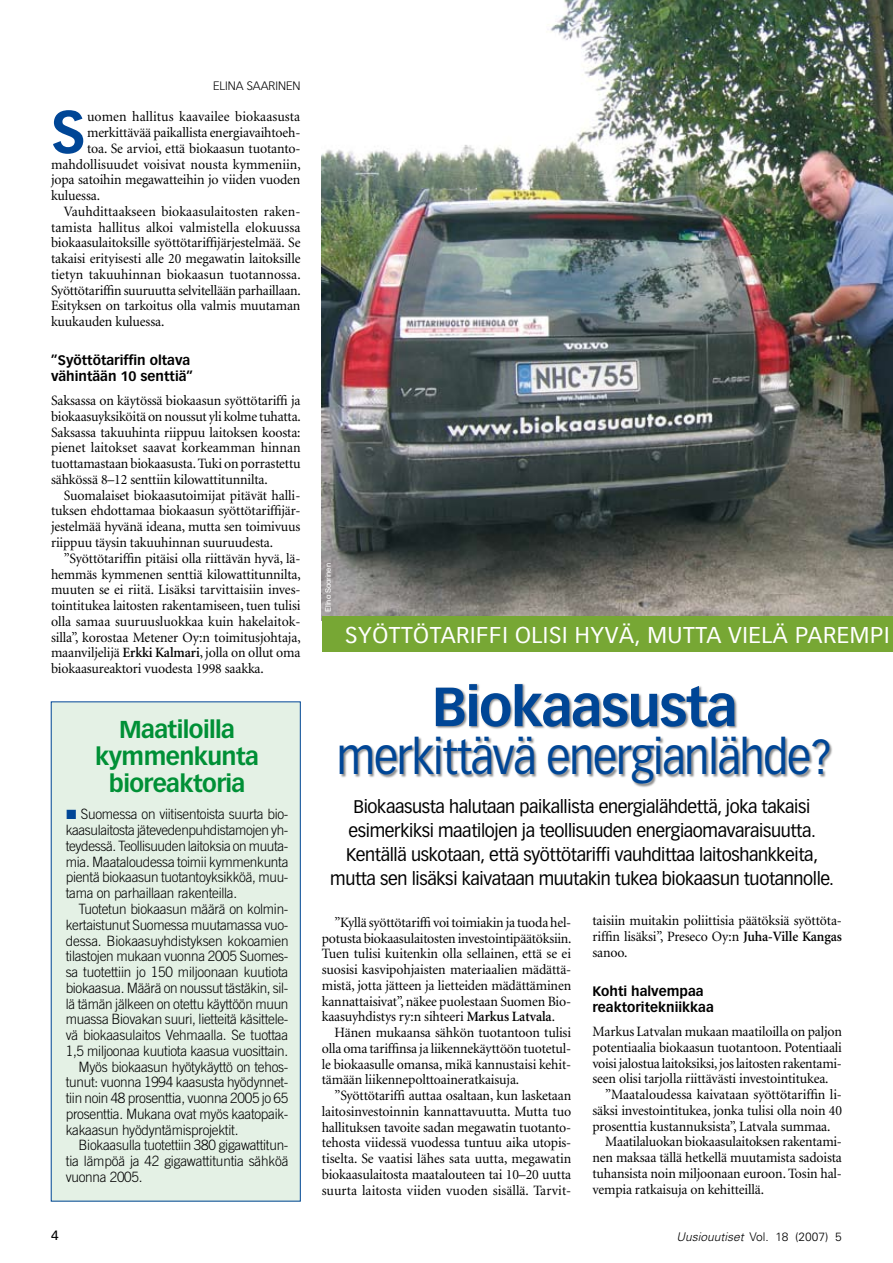
<style>
.page{position:relative;width:893px;height:1263px;background:#fff}
.page>*{position:absolute;margin:0;border:0;box-sizing:border-box;transform-origin:0 0}
.t1{font:700 58.5px "Vectora LH";color:#004696}
.t2{font:700 54px "Vectora LH";letter-spacing:-.025em;color:#004696}
.t3{font:48px "Vectora LH";letter-spacing:-.025em;color:#004696;scale:.9 1}
.t4{font:700 24px/27px "Vectora LH";letter-spacing:-.025em;color:#009036;text-align:center}
.t5{font:22.5px "Vectora LH";letter-spacing:.025em;color:#fff}
.t6{font:18px/24px "Vectora LH";letter-spacing:-.02em;color:#000;text-align:center}
.t7{font:14.25px/15.8px "Minion";letter-spacing:-.01em;color:#000;text-align:justify}
.t8{font:300 14.25px/15.8px "Trade Gothic";letter-spacing:-.02em;color:#000;text-align:justify;scale:.95 1}
.t9{font:14.25px "Minion";letter-spacing:.01em;color:#000}
.t10{font:700 13.5px/15.8px "Vectora LH";color:#000}
.t11{font:300 12px "Univers";color:#000}
.t12{font:300 12px "Vectora LH";color:#000}
.t13{font:7.5px "Helvetica Textbook";color:#fff}
.s1{font-weight:600}
.s2{font-family:"European Pi Three";font-weight:400;font-size:13.5px;color:#004696}
.s3{font-style:italic}
</style>
<div class="page">
<img style="left:322px;top:0;width:571px;height:616px">
<div style="left:51px;top:702px;width:249px;height:499px;background:#e4f1e5"></div>
<div style="left:322px;top:616px;width:571px;height:36px;background:#77a734"></div>
<div style="left:339px;top:683px;width:495px;height:105px;background:#000;opacity:.45"></div>
<p class="t12" style="left:213px;top:79px;width:89px">ELINA SAARINEN</p>
<h1 class="t1" style="left:51px;top:97px;width:36px">S</h1>
<p class="t7" style="left:87px;top:109px;width:215px">uomen hallitus kaavailee biokaasusta</p>
<p class="t7" style="left:87px;top:125px;width:215px">merkittävää paikallista energiavaihtoeh-</p>
<p class="t7" style="left:87px;top:141px;width:215px">toa. Se arvioi, että biokaasun tuotanto-</p>
<p class="t7" style="left:51px;top:157px;width:251px">mahdollisuudet voisivat nousta kymmeniin,</p>
<p class="t7" style="left:51px;top:172px;width:251px">jopa satoihin megawatteihin jo viiden vuoden</p>
<p class="t7" style="left:51px;top:188px;width:50px">kuluessa.</p>
<p class="t7" style="left:64px;top:204px;width:238px">Vauhdittaakseen biokaasulaitosten raken-</p>
<p class="t9" style="left:51px;top:220px;width:251px">tamista hallitus alkoi valmistella elokuussa</p>
<p class="t7" style="left:51px;top:235px;width:251px">biokaasulaitoksille syöttötariffijärjestelmää. Se</p>
<p class="t7" style="left:51px;top:251px;width:251px">takaisi erityisesti alle 20 megawatin laitoksille</p>
<p class="t7" style="left:51px;top:267px;width:251px">tietyn takuuhinnan biokaasun tuotannossa.</p>
<p class="t7" style="left:51px;top:283px;width:251px">Syöttötariffin suuruutta selvitellään parhaillaan.</p>
<p class="t7" style="left:51px;top:298px;width:251px">Esityksen on tarkoitus olla valmis muutaman</p>
<p class="t7" style="left:51px;top:314px;width:115px">kuukauden kuluessa.</p>
<p class="t10" style="left:51px;top:352px;width:144px">”Syöttötariffin oltava vähintään 10 senttiä”</p>
<p class="t7" style="left:51px;top:393px;width:251px">Saksassa on käytössä biokaasun syöttötariffi ja biokaasuyksiköitä on noussut yli kolme tuhatta.<br>Saksassa takuuhinta riippuu laitoksen koosta: pienet laitokset saavat korkeamman hinnan tuottamastaan biokaasusta. Tuki on porrastettu sähkössä 8–12 senttiin kilowattitunnilta.</p>
<p class="t7" style="left:51px;top:488px;width:251px;text-indent:13px">Suomalaiset biokaasutoimijat pitävät halli&shy;tuksen ehdottamaa biokaasun syöttötariffijär&shy;jestelmää hyvänä ideana, mutta sen toimivuus riippuu täysin takuuhinnan suuruudesta.</p>
<p class="t7" style="left:51px;top:551px;width:251px;text-indent:13px">”Syöttötariffin pitäisi olla riittävän hyvä, lä&shy;hemmäs kymmenen senttiä kilowattitunnilta, muuten se ei riitä. Lisäksi tarvittaisiin inves&shy;tointitukea laitosten rakentamiseen, tuen tulisi olla samaa suuruusluokkaa kuin hakelaitok&shy;silla”, korostaa Metener Oy:n toimitusjohtaja, maanviljelijä <span class="s1">Erkki Kalmari</span>, jolla on ollut oma biokaasureaktori vuodesta 1998 saakka.</p>
<h3 class="t4" style="left:95px;top:716px;width:165px">Maatiloilla kymmenkunta bioreaktoria</h3>
<p class="t8" style="left:66px;top:806px;width:236px"><span class="s2">l</span> Suomessa on viitisentoista suurta bio&shy;kaasulaitosta jätevedenpuhdistamojen yh&shy;teydessä. Teollisuuden laitoksia on muuta&shy;mia. Maataloudessa toimii kymmenkunta pientä biokaasun tuotantoyksikköä, muu&shy;tama on parhaillaan rakenteilla.</p>
<p class="t8" style="left:79px;top:901px;width:222px">Tuotetun biokaasun määrä on kolmin-</p>
<p class="t8" style="left:66px;top:917px;width:236px">kertaistunut Suomessa muutamassa vuo-</p>
<p class="t8" style="left:66px;top:932px;width:236px">dessa. Biokaasuyhdistyksen kokoamien</p>
<p class="t8" style="left:66px;top:948px;width:236px">tilastojen mukaan vuonna 2005 Suomes-</p>
<p class="t8" style="left:66px;top:964px;width:236px">sa tuotettiin jo 150 miljoonaan kuutiota</p>
<p class="t8" style="left:66px;top:980px;width:236px">biokaasua. Määrä on noussut tästäkin, sil-</p>
<p class="t8" style="left:66px;top:995px;width:236px">lä tämän jälkeen on otettu käyttöön muun</p>
<p class="t8" style="left:66px;top:1011px;width:236px">muassa Biovakan suuri, lietteitä käsittele-</p>
<p class="t8" style="left:66px;top:1027px;width:236px">vä biokaasulaitos Vehmaalla. Se tuottaa</p>
<p class="t8" style="left:66px;top:1043px;width:236px">1,5 miljoonaa kuutiota kaasua vuosittain.</p>
<p class="t8" style="left:79px;top:1058px;width:222px">Myös biokaasun hyötykäyttö on tehos-</p>
<p class="t8" style="left:66px;top:1074px;width:236px">tunut: vuonna 1994 kaasusta hyödynnet-</p>
<p class="t8" style="left:66px;top:1090px;width:236px">tiin noin 48 prosenttia, vuonna 2005 jo 65</p>
<p class="t8" style="left:66px;top:1106px;width:236px">prosenttia. Mukana ovat myös kaatopaik-</p>
<p class="t8" style="left:66px;top:1121px;width:183px">kakaasun hyödyntämisprojektit.</p>
<p class="t8" style="left:79px;top:1137px;width:222px">Biokaasulla tuotettiin 380 gigawattitun-</p>
<p class="t8" style="left:66px;top:1153px;width:236px">tia lämpöä ja 42 gigawattituntia sähköä</p>
<p class="t8" style="left:66px;top:1169px;width:82px">vuonna 2005.</p>
<p class="t13" style="left:324px;top:612px;width:50px;rotate:-90deg">Elina Saarinen</p>
<h3 class="t5" style="left:345px;top:622px;width:546px">Syöttötariffi olisi hyvä, mutta vielä parempi</h3>
<h2 class="t2" style="left:432px;top:674px;width:307px">Biokaasusta</h2>
<h3 class="t3" style="left:337px;top:729px;width:552px">merkittävä energianlähde?</h3>
<p class="t6" style="left:330px;top:795px;width:505px">Biokaasusta halutaan paikallista energialähdettä, joka takaisi esimerkiksi maatilojen ja teollisuuden energiaomavaraisuutta.<br>Kentällä uskotaan, että syöttötariffi vauhdittaa laitoshankkeita, mutta sen lisäksi kaivataan muutakin tukea biokaasun tuotannolle.</p>
<p class="t7" style="left:322px;top:915px;width:251px;text-indent:13px">”Kyllä syöttötariffi voi toimiakin ja tuoda hel&shy;potusta biokaasulaitosten investointipäätöksiin.<br>Tuen tulisi kuitenkin olla sellainen, että se ei suosisi kasvipohjaisten materiaalien mädättä&shy;mistä, jotta jätteen ja lietteiden mädättäminen kannattaisivat”, näkee puolestaan Suomen Bio&shy;kaasuyhdistys ry:n sihteeri <span class="s1">Markus Latvala</span>.</p>
<p class="t7" style="left:322px;top:1025px;width:251px;text-indent:13px">Hänen mukaansa sähkön tuotantoon tulisi olla oma tariffinsa ja liikennekäyttöön tuotetul&shy;le biokaasulle omansa, mikä kannustaisi kehit&shy;tämään liikennepolttoaineratkaisuja.</p>
<p class="t7" style="left:322px;top:1088px;width:251px;text-indent:13px">”Syöttötariffi auttaa osaltaan, kun lasketaan laitosinvestoinnin kannattavuutta. Mutta tuo hallituksen tavoite sadan megawatin tuotanto&shy;tehosta viidessä vuodessa tuntuu aika utopis&shy;tiselta. Se vaatisi lähes sata uutta, megawatin biokaasulaitosta maatalouteen tai 10–20 uutta suurta laitosta viiden vuoden sisällä. Tarvit-</p>
<p class="t7" style="left:592px;top:913px;width:251px">taisiin muitakin poliittisia päätöksiä syöttöta&shy;riffin lisäksi”, Preseco Oy:n <span class="s1">Juha-Ville Kangas </span>sanoo.</p>
<p class="t10" style="left:592px;top:983px;width:123px">Kohti halvempaa reaktoritekniikkaa</p>
<p class="t7" style="left:592px;top:1024px;width:251px">Markus Latvalan mukaan maatiloilla on paljon</p>
<p class="t7" style="left:592px;top:1040px;width:251px">potentiaalia biokaasun tuotantoon. Potentiaali</p>
<p class="t7" style="left:592px;top:1056px;width:251px">voisi jalostua laitoksiksi, jos laitosten rakentami-</p>
<p class="t7" style="left:592px;top:1071px;width:238px">seen olisi tarjolla riittävästi investointitukea.</p>
<p class="t7" style="left:605px;top:1087px;width:238px">”Maataloudessa kaivataan syöttötariffin li-</p>
<p class="t7" style="left:592px;top:1103px;width:251px">säksi investointitukea, jonka tulisi olla noin 40</p>
<p class="t7" style="left:592px;top:1119px;width:239px">prosenttia kustannuksista”, Latvala summaa.</p>
<p class="t7" style="left:605px;top:1134px;width:238px">Maatilaluokan biokaasulaitoksen rakentami-</p>
<p class="t7" style="left:592px;top:1150px;width:251px">nen maksaa tällä hetkellä muutamista sadoista</p>
<p class="t7" style="left:592px;top:1166px;width:251px">tuhansista noin miljoonaan euroon. Tosin hal-</p>
<p class="t7" style="left:592px;top:1182px;width:173px">vempia ratkaisuja on kehitteillä.</p>
<p class="t11" style="left:676px;top:1229px;width:167px"><span class="s3">Uusiouutiset</span> Vol. 18 (2007) 5</p>
</div>
